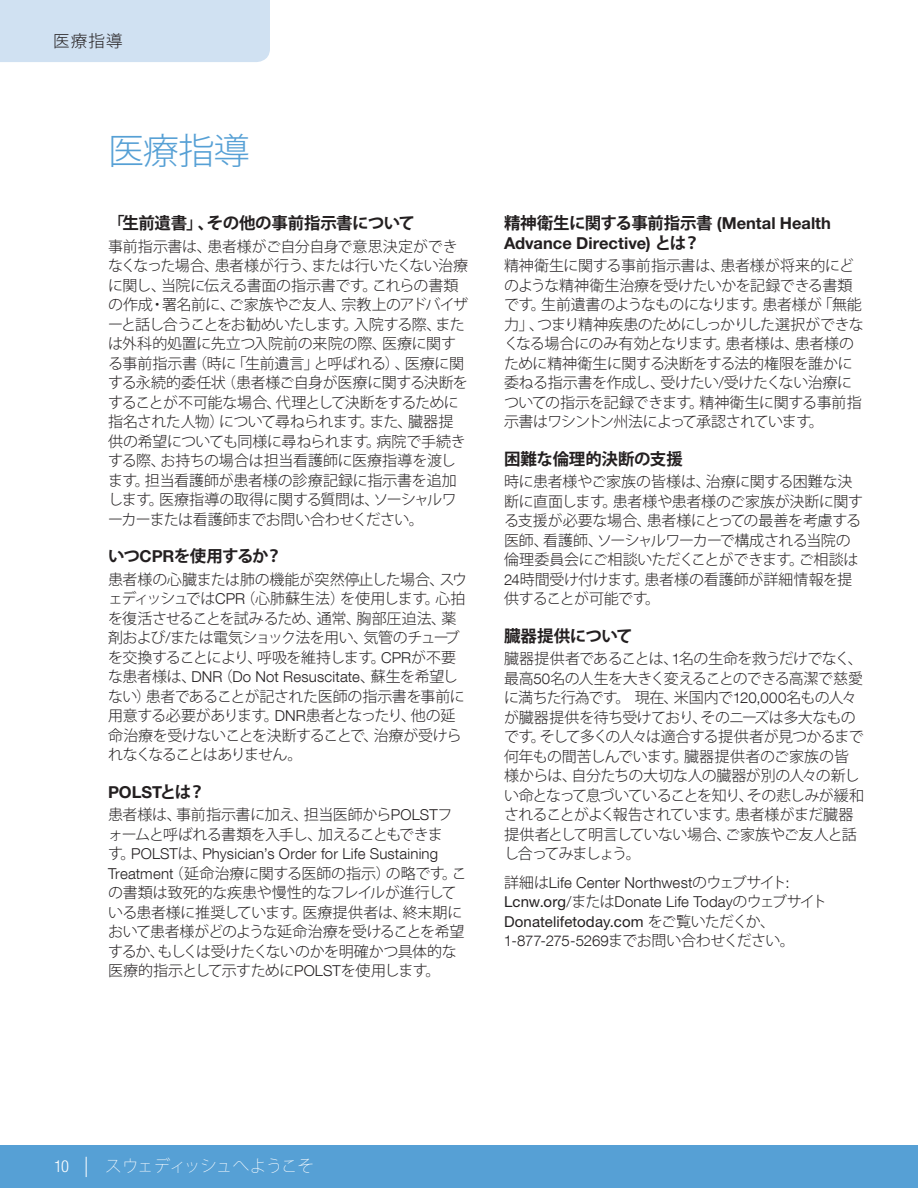
<style>
.page{position:relative;width:918px;height:1188px;background:#fff}
.page>*{position:absolute;margin:0;border:0;box-sizing:border-box;transform-origin:0 0}
.large_header{font:300 36px "Koz Go Pro";color:#56a0d5}
.SUBHEADER{font:700 16.5px/19.5px "Helvetica Neue LT Std";color:#231f20}
.SUBHEADER-2{font:700 16.5px "Koz Go Pro";letter-spacing:-.02em;color:#231f20}
.t1{font:200 16.5px "Koz Go Pro";letter-spacing:-.03em;color:#fff}
.SUBHEADER-3{font:700 16.5px "Koz Go Pro";letter-spacing:-.055em;color:#231f20}
.Tab_type{font:300 16.5px "Koz Go Pro";color:#231f20}
.TEXT{font:300 15px/19.5px "Koz Go Pro";letter-spacing:-.03em;color:#231f20}
.TEXT-2{font:300 15px/19.5px "Helvetica Neue LT Com";letter-spacing:.01em;color:#231f20}
.s1{font-family:"Helvetica Neue LT Std"}
.s2{font-family:"Helvetica Neue LT Com"}
.s3{font-family:"Koz Go Pro"}
.s4{font-family:"Helvetica Neue LT Std";font-weight:400}
.s5{font-family:"Helvetica Neue LT Std";font-weight:300;font-stretch:condensed}
.s6{font-weight:300;font-size:18px}
</style>
<div class="page">
<div style="left:0;top:1145px;width:918px;height:43px;background:#56a0d5"></div>
<div style="left:0;top:0;width:270px;height:62px;background:#d0e1f2"></div>
<p class="Tab_type" style="left:53px;top:30px;width:71px">医療指導</p>
<p class="large_header" style="left:108px;top:127px;width:143px">医療指導</p>
<p class="SUBHEADER-2" style="left:108px;top:213px;width:309px">「生前遺書」、その他の事前指示書について</p>
<p class="TEXT" style="left:108px;top:237px;width:362px">事前指示書は、患者様がご自分自身で意思決定ができなくなった場合、患者様が行う、または行いたくない治療に関し、当院に伝える書面の指示書です。これらの書類の作成・署名前に、ご家族やご友人、宗教上のアドバイザーと話し合うことをお勧めいたします。入院する際、または外科的処置に先立つ入院前の来院の際、医療に関する事前指示書（時に「生前遺言」と呼ばれる）、医療に関する永続的委任状（患者様ご自身が医療に関する決断をすることが不可能な場合、代理として決断をするために指名された人物）について尋ねられます。また、臓器提供の希望についても同様に尋ねられます。病院で手続きする際、お持ちの場合は担当看護師に医療指導を渡します。担当看護師が患者様の診療記録に指示書を追加します。医療指導の取得に関する質問は、ソーシャルワーカーまたは看護師までお問い合わせください。</p>
<p class="SUBHEADER-3" style="left:108px;top:546px;width:176px">いつ<span class="s1">CPR</span>を使用するか？</p>
<p class="TEXT" style="left:108px;top:570px;width:361px">患者様の心臓または肺の機能が突然停止した場合、スウェディッシュでは<span class="s2">CPR</span>（心肺蘇生法）を使用します。心拍を復活させることを試みるため、通常、胸部圧迫法、薬剤および<span class="s2">/</span>または電気ショック法を用い、気管のチューブを交換することにより、呼吸を維持します。<span class="s2">CPR</span>が不要な患者様は、<span class="s2">DNR</span>（<span class="s2">Do Not Resuscitate</span>、蘇生を希望しない）患者であることが記された医師の指示書を事前に用意する必要があります。<span class="s2">DNR</span>患者となったり、他の延命治療を受けないことを決断することで、治療が受けられなくなることはありません。</p>
<p class="SUBHEADER" style="left:108px;top:782px;width:99px">POLST<span class="s3">とは？</span></p>
<p class="TEXT" style="left:108px;top:805px;width:360px">患者様は、事前指示書に加え、担当医師から<span class="s2">POLST</span>フォームと呼ばれる書類を入手し、加えることもできま<br>す。<span class="s2">POLST</span>は、<span class="s2">Physician’s Order for Life Sustaining<br>Treatment</span>（延命治療に関する医師の指示）の略です。この書類は致死的な疾患や慢性的なフレイルが進行している患者様に推奨しています。医療提供者は、終末期において患者様がどのような延命治療を受けることを希望するか、もしくは受けたくないのかを明確かつ具体的な医療的指示として示すために<span class="s2">POLST</span>を使用します。</p>
<p class="SUBHEADER" style="left:504px;top:213px;width:329px"><span class="s3">精神衛生に関する事前指示書</span> (Mental Health<br>Advance Directive) <span class="s3">とは？</span></p>
<p class="TEXT" style="left:504px;top:256px;width:361px">精神衛生に関する事前指示書は、患者様が将来的にどのような精神衛生治療を受けたいかを記録できる書類です。生前遺書のようなものになります。患者様が「無能力」、つまり精神疾患のためにしっかりした選択ができなくなる場合にのみ有効となります。患者様は、患者様のために精神衛生に関する決断をする法的権限を誰かに委ねる指示書を作成し、受けたい<span class="s2">/</span>受けたくない治療についての指示を記録できます。精神衛生に関する事前指示書はワシントン州法によって承認されています。</p>
<p class="SUBHEADER-2" style="left:504px;top:448px;width:180px">困難な倫理的決断の支援</p>
<p class="TEXT" style="left:504px;top:472px;width:361px">時に患者様やご家族の皆様は、治療に関する困難な決断に直面します。患者様や患者様のご家族が決断に関する支援が必要な場合、患者様にとっての最善を考慮する医師、看護師、ソーシャルワーカーで構成される当院の倫理委員会にご相談いただくことができます。ご相談は<br><span class="s2">24</span>時間受け付けます。患者様の看護師が詳細情報を提供することが可能です。</p>
<p class="SUBHEADER-2" style="left:504px;top:625px;width:130px">臓器提供について</p>
<p class="TEXT" style="left:504px;top:649px;width:361px">臓器提供者であることは、<span class="s2">1</span>名の生命を救うだけでなく、最高<span class="s2">50</span>名の人生を大きく変えることのできる高潔で慈愛に満ちた行為です。現在、米国内で<span class="s2">120,000</span>名もの人々が臓器提供を待ち受けており、そのニーズは多大なものです。そして多くの人々は適合する提供者が見つかるまで何年もの間苦しんでいます。臓器提供者のご家族の皆様からは、自分たちの大切な人の臓器が別の人々の新しい命となって息づいていることを知り、その悲しみが緩和されることがよく報告されています。患者様がまだ臓器提供者として明言していない場合、ご家族やご友人と話し合ってみましょう。</p>
<p class="TEXT-2" style="left:504px;top:872px;width:325px"><span class="s3">詳細は</span>Life Center Northwest<span class="s3">のウェブサイト</span>:<br><span class="s4">Lcnw.org</span>/<span class="s3">または</span>Donate Life Today<span class="s3">のウェブサイト</span><span class="s4">Donatelifetoday.com</span> <span class="s3">をご覧いただくか、</span>1-877-275-5269<span class="s3">までお問い合わせください。</span></p>
<p class="t1" style="left:54px;top:1155px;width:262px"><span class="s5">10</span> <span class="s6">|</span> スウェディッシュへようこそ</p>
</div>
